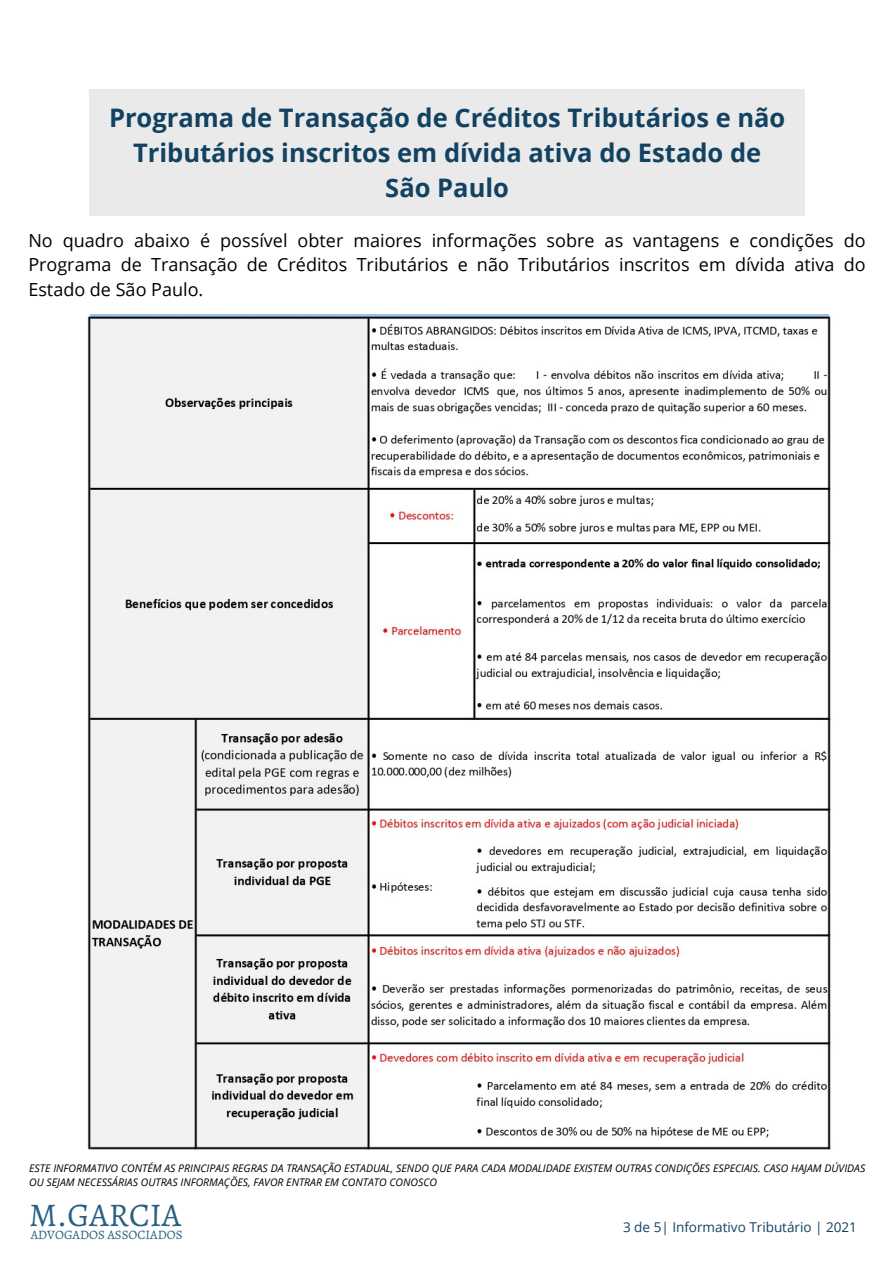
<style>
.page{position:relative;width:894px;height:1264px;background:#fff}
.page>*{position:absolute;margin:0;border:0;box-sizing:border-box;transform-origin:0 0}
.t1{font:33.15px "Alegreya";color:#286181}
.t2{font:700 25.5px/35px "Open Sans";color:#124262;text-align:center}
.t3{font:18px/24.8px "Open Sans";color:#000;text-align:justify}
.t4{font:13.5px "Open Sans";color:#124262}
.t5{font:12.9px "Alegreya";color:#286181}
.t6{font:italic 10.5px/14px "Open Sans";color:#000}
</style>
<div class="page">
<div style="left:89px;top:89px;width:715px;height:126px;background:#eaeaea"></div>
<img style="left:87px;top:315px;width:744px;height:835px">
<p class="t2" style="left:109px;top:100px;width:677px">Programa de Transação de Créditos Tributários e não</p>
<p class="t2" style="left:133px;top:134px;width:629px">Tributários inscritos em dívida ativa do Estado de<br>São Paulo</p>
<p class="t3" style="left:28px;top:227px;width:838px">No quadro abaixo é possível obter maiores informações sobre as vantagens e condições do Programa de Transação de Créditos Tributários e não Tributários inscritos em dívida ativa do Estado de São Paulo.</p>
<p class="t6" style="left:29px;top:1160px;width:837px">ESTE INFORMATIVO CONTÉM AS PRINCIPAIS REGRAS DA TRANSAÇÃO ESTADUAL, SENDO QUE PARA CADA MODALIDADE EXISTEM OUTRAS CONDIÇÕES ESPECIAIS. CASO HAJAM DÚVIDAS<br>OU SEJAM NECESSÁRIAS OUTRAS INFORMAÇÕES, FAVOR ENTRAR EM CONTATO CONOSCO</p>
<p class="t1" style="left:29px;top:1192px;width:153px">M.GARCIA</p>
<p class="t5" style="left:31px;top:1226px;width:153px">ADVOGADOS ASSOCIADOS</p>
<p class="t4" style="left:623px;top:1217px;width:235px">3 de 5| Informativo Tributário | 2021</p>
</div>
